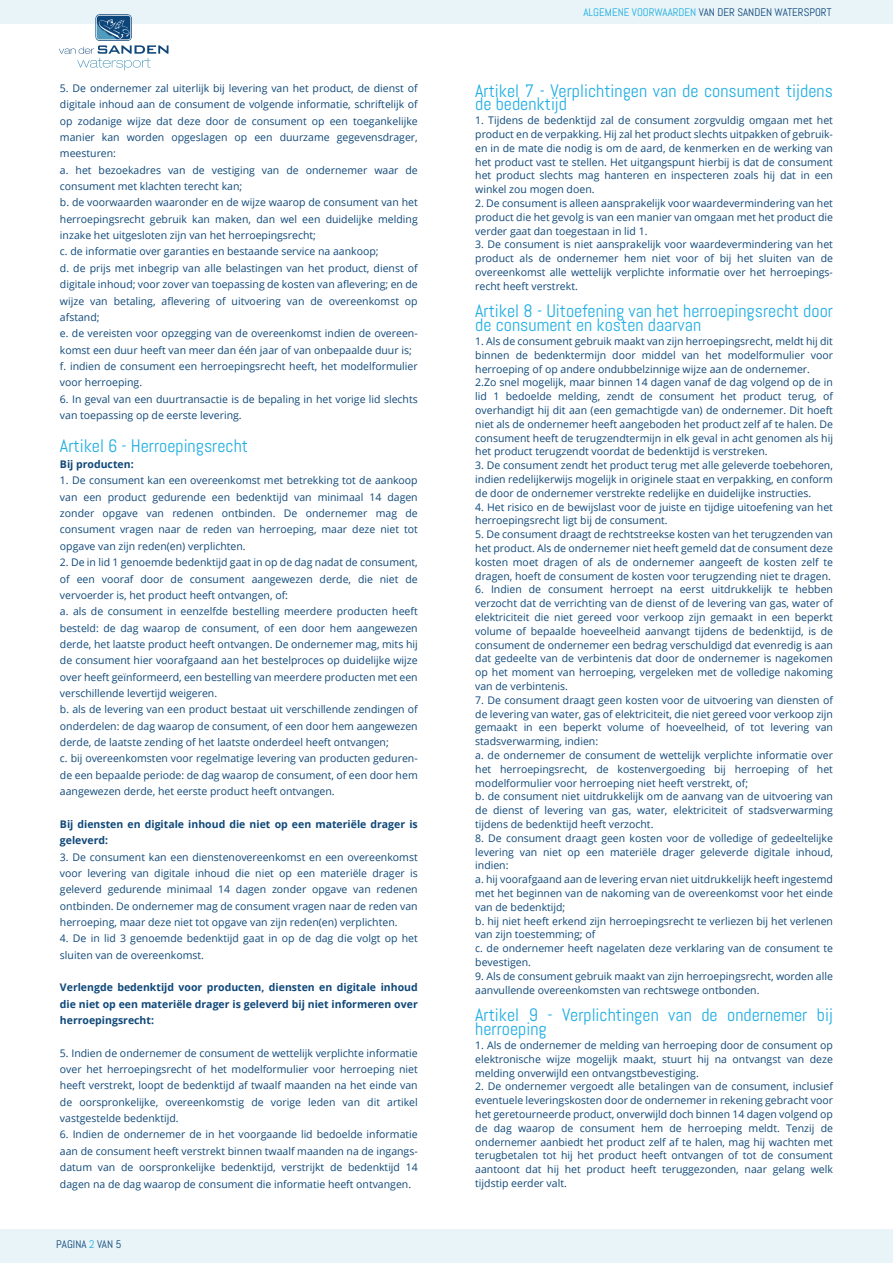
<style>
.page{position:relative;width:893px;height:1263px;background:#fff}
.page>*{position:absolute;margin:0;border:0;box-sizing:border-box;transform-origin:0 0}
.t1{font:18px/13.8px "Abel";color:#1fade3}
.t2{font:10.95px "Abel";color:#0e467a}
.t3{font:10.5px/13.8px "Open Sans";color:#0f4879;text-align:justify}
.t4{font:700 10.5px/16.4px "Open Sans";color:#0f4879}
.s1{color:#1fade3}
</style>
<div class="page">
<div style="left:0;top:0;width:893px;height:23px;background:#e8f4f8"></div>
<div style="left:0;top:1229px;width:893px;height:34px;background:#e8f4f8"></div>
<svg style="left:59px;top:45px;width:109px;height:25px"></svg>
<img style="left:59px;top:15px;width:109px;height:26px">
<p class="t3" style="left:60px;top:80px;width:359px;line-height:16.4px;text-align:left">5. De ondernemer zal uiterlijk bij levering van het product, de dienst of digitale inhoud aan de consument de volgende informatie, schriftelijk of op zodanige wijze dat deze door de consument op een toegankelijke manier kan worden opgeslagen op een duurzame gegevensdrager, meesturen:<br>a. het bezoekadres van de vestiging van de ondernemer waar de consument met klachten terecht kan;<br>b. de voorwaarden waaronder en de wijze waarop de consument van het herroepingsrecht gebruik kan maken, dan wel een duidelijke melding inzake het uitgesloten zijn van het herroepingsrecht;<br>c. de informatie over garanties en bestaande service na aankoop;<br>d. de prijs met inbegrip van alle belastingen van het product, dienst of digitale inhoud; voor zover van toepassing de kosten van aflevering; en de wijze van betaling, aflevering of uitvoering van de overeenkomst op afstand;<br>e. de vereisten voor opzegging van de overeenkomst indien de overeen&shy;komst een duur heeft van meer dan één jaar of van onbepaalde duur is; f. indien de consument een herroepingsrecht heeft, het modelformulier voor herroeping.</p>
<p class="t3" style="left:60px;top:390px;width:359px;line-height:16.4px">6. In geval van een duurtransactie is de bepaling in het vorige lid slechts van toepassing op de eerste levering.</p>
<h1 class="t1" style="left:60px;top:439px;width:190px">Artikel 6 - Herroepingsrecht</h1>
<p class="t4" style="left:60px;top:456px;width:75px">Bij producten:</p>
<p class="t3" style="left:60px;top:472px;width:359px;line-height:16.4px">1. De consument kan een overeenkomst met betrekking tot de aankoop van een product gedurende een bedenktijd van minimaal 14 dagen zonder opgave van redenen ontbinden. De ondernemer mag de consument vragen naar de reden van herroeping, maar deze niet tot opgave van zijn reden(en) verplichten.</p>
<p class="t3" style="left:60px;top:554px;width:359px;line-height:16.4px;text-align:left">2. De in lid 1 genoemde bedenktijd gaat in op de dag nadat de consument, of een vooraf door de consument aangewezen derde, die niet de vervoerder is, het product heeft ontvangen, of:<br>a. als de consument in eenzelfde bestelling meerdere producten heeft besteld: de dag waarop de consument, of een door hem aangewezen derde, het laatste product heeft ontvangen. De ondernemer mag, mits hij de consument hier voorafgaand aan het bestelproces op duidelijke wijze over heeft geïnformeerd, een bestelling van meerdere producten met een verschillende levertijd weigeren.<br>b. als de levering van een product bestaat uit verschillende zendingen of onderdelen: de dag waarop de consument, of een door hem aangewezen derde, de laatste zending of het laatste onderdeel heeft ontvangen;<br>c. bij overeenkomsten voor regelmatige levering van producten geduren&shy;de een bepaalde periode: de dag waarop de consument, of een door hem aangewezen derde, het eerste product heeft ontvangen.</p>
<p class="t4" style="left:60px;top:815px;width:359px">Bij diensten en digitale inhoud die niet op een materiële drager is geleverd:</p>
<p class="t3" style="left:60px;top:848px;width:359px;line-height:16.4px">3. De consument kan een dienstenovereenkomst en een overeenkomst voor levering van digitale inhoud die niet op een materiële drager is geleverd gedurende minimaal 14 dagen zonder opgave van redenen ontbinden. De ondernemer mag de consument vragen naar de reden van herroeping, maar deze niet tot opgave van zijn reden(en) verplichten.</p>
<p class="t3" style="left:60px;top:930px;width:359px;line-height:16.4px">4. De in lid 3 genoemde bedenktijd gaat in op de dag die volgt op het sluiten van de overeenkomst.</p>
<p class="t4" style="left:60px;top:979px;width:359px;text-align:justify">Verlengde bedenktijd voor producten, diensten en digitale inhoud die niet op een materiële drager is geleverd bij niet informeren over herroepingsrecht:</p>
<p class="t3" style="left:60px;top:1044px;width:359px;line-height:16.4px">5. Indien de ondernemer de consument de wettelijk verplichte informatie over het herroepingsrecht of het modelformulier voor herroeping niet heeft verstrekt, loopt de bedenktijd af twaalf maanden na het einde van de oorspronkelijke, overeenkomstig de vorige leden van dit artikel vastgestelde bedenktijd.</p>
<p class="t3" style="left:60px;top:1126px;width:359px;line-height:16.4px">6. Indien de ondernemer de in het voorgaande lid bedoelde informatie aan de consument heeft verstrekt binnen twaalf maanden na de ingangs&shy;datum van de oorspronkelijke bedenktijd, verstrijkt de bedenktijd 14 dagen na de dag waarop de consument die informatie heeft ontvangen.</p>
<p class="t2" style="left:56px;top:1238px;width:67px">PAGINA <span class="s1">2</span> VAN 5</p>
<p class="t2" style="left:584px;top:6px;width:249px"><span class="s1">ALGEMENE VOORWAARDEN</span> VAN DER SANDEN WATERSPORT</p>
<h1 class="t1" style="left:475px;top:84px;width:359px">Artikel 7 - Verplichtingen van de consument tijdens de bedenktijd</h1>
<p class="t3" style="left:475px;top:113px;width:359px">1. Tijdens de bedenktijd zal de consument zorgvuldig omgaan met het product en de verpakking. Hij zal het product slechts uitpakken of gebruik&shy;en in de mate die nodig is om de aard, de kenmerken en de werking van het product vast te stellen. Het uitgangspunt hierbij is dat de consument het product slechts mag hanteren en inspecteren zoals hij dat in een winkel zou mogen doen.</p>
<p class="t3" style="left:475px;top:196px;width:359px">2. De consument is alleen aansprakelijk voor waardevermindering van het product die het gevolg is van een manier van omgaan met het product die verder gaat dan toegestaan in lid 1.</p>
<p class="t3" style="left:475px;top:237px;width:359px">3. De consument is niet aansprakelijk voor waardevermindering van het product als de ondernemer hem niet voor of bij het sluiten van de overeenkomst alle wettelijk verplichte informatie over het herroepings&shy;recht heeft verstrekt.</p>
<h1 class="t1" style="left:475px;top:304px;width:359px">Artikel 8 - Uitoefening van het herroepingsrecht door de consument en kosten daarvan</h1>
<p class="t3" style="left:475px;top:334px;width:359px;text-align:left">1. Als de consument gebruik maakt van zijn herroepingsrecht, meldt hij dit binnen de bedenktermijn door middel van het modelformulier voor herroeping of op andere ondubbelzinnige wijze aan de ondernemer.<br>2.Zo snel mogelijk, maar binnen 14 dagen vanaf de dag volgend op de in lid 1 bedoelde melding, zendt de consument het product terug, of overhandigt hij dit aan (een gemachtigde van) de ondernemer. Dit hoeft niet als de ondernemer heeft aangeboden het product zelf af te halen. De consument heeft de terugzendtermijn in elk geval in acht genomen als hij het product terugzendt voordat de bedenktijd is verstreken.</p>
<p class="t3" style="left:475px;top:458px;width:359px">3. De consument zendt het product terug met alle geleverde toebehoren, indien redelijkerwijs mogelijk in originele staat en verpakking, en conform de door de ondernemer verstrekte redelijke en duidelijke instructies.</p>
<p class="t3" style="left:475px;top:500px;width:359px">4. Het risico en de bewijslast voor de juiste en tijdige uitoefening van het herroepingsrecht ligt bij de consument.</p>
<p class="t3" style="left:475px;top:527px;width:359px">5. De consument draagt de rechtstreekse kosten van het terugzenden van het product. Als de ondernemer niet heeft gemeld dat de consument deze kosten moet dragen of als de ondernemer aangeeft de kosten zelf te dragen, hoeft de consument de kosten voor terugzending niet te dragen.</p>
<p class="t3" style="left:475px;top:582px;width:359px">6. Indien de consument herroept na eerst uitdrukkelijk te hebben verzocht dat de verrichting van de dienst of de levering van gas, water of elektriciteit die niet gereed voor verkoop zijn gemaakt in een beperkt volume of bepaalde hoeveelheid aanvangt tijdens de bedenktijd, is de consument de ondernemer een bedrag verschuldigd dat evenredig is aan dat gedeelte van de verbintenis dat door de ondernemer is nagekomen op het moment van herroeping, vergeleken met de volledige nakoming van de verbintenis.</p>
<p class="t3" style="left:475px;top:693px;width:359px;text-align:left">7. De consument draagt geen kosten voor de uitvoering van diensten of de levering van water, gas of elektriciteit, die niet gereed voor verkoop zijn gemaakt in een beperkt volume of hoeveelheid, of tot levering van stadsverwarming, indien:<br>a. de ondernemer de consument de wettelijk verplichte informatie over het herroepingsrecht, de kostenvergoeding bij herroeping of het modelformulier voor herroeping niet heeft verstrekt, of;<br>b. de consument niet uitdrukkelijk om de aanvang van de uitvoering van de dienst of levering van gas, water, elektriciteit of stadsverwarming tijdens de bedenktijd heeft verzocht.</p>
<p class="t3" style="left:475px;top:831px;width:359px;text-align:left">8. De consument draagt geen kosten voor de volledige of gedeeltelijke levering van niet op een materiële drager geleverde digitale inhoud, indien:<br>a. hij voorafgaand aan de levering ervan niet uitdrukkelijk heeft ingestemd met het beginnen van de nakoming van de overeenkomst voor het einde van de bedenktijd;<br>b. hij niet heeft erkend zijn herroepingsrecht te verliezen bij het verlenen van zijn toestemming; of<br>c. de ondernemer heeft nagelaten deze verklaring van de consument te bevestigen.</p>
<p class="t3" style="left:475px;top:969px;width:359px">9. Als de consument gebruik maakt van zijn herroepingsrecht, worden alle aanvullende overeenkomsten van rechtswege ontbonden.</p>
<h1 class="t1" style="left:475px;top:1008px;width:359px">Artikel 9 - Verplichtingen van de ondernemer bij herroeping</h1>
<p class="t3" style="left:475px;top:1038px;width:359px">1. Als de ondernemer de melding van herroeping door de consument op elektronische wijze mogelijk maakt, stuurt hij na ontvangst van deze melding onverwijld een ontvangstbevestiging.</p>
<p class="t3" style="left:475px;top:1079px;width:359px">2. De ondernemer vergoedt alle betalingen van de consument, inclusief eventuele leveringskosten door de ondernemer in rekening gebracht voor het geretourneerde product, onverwijld doch binnen 14 dagen volgend op de dag waarop de consument hem de herroeping meldt. Tenzij de ondernemer aanbiedt het product zelf af te halen, mag hij wachten met terugbetalen tot hij het product heeft ontvangen of tot de consument aantoont dat hij het product heeft teruggezonden, naar gelang welk tijdstip eerder valt.</p>
</div>
